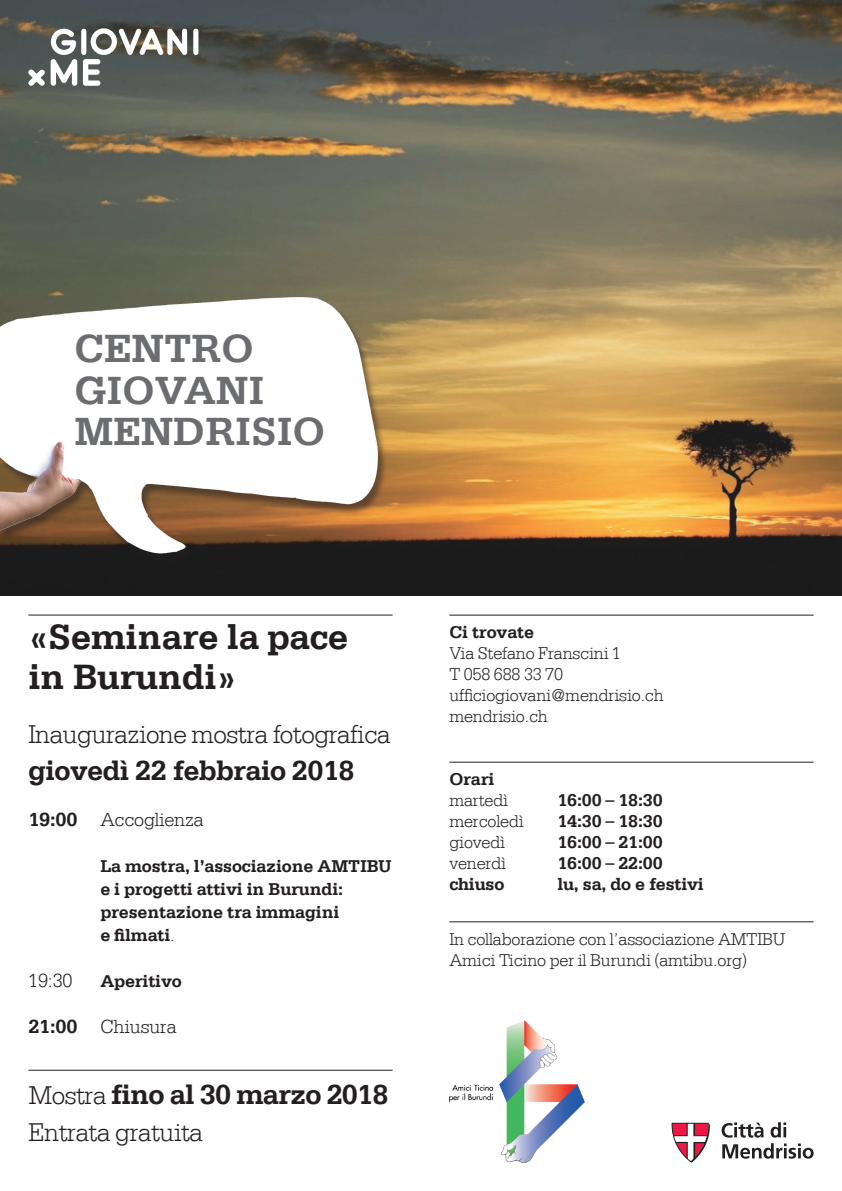
<style>
.page{position:relative;width:842px;height:1191px;background:#fff}
.page>*{position:absolute;margin:0;border:0;box-sizing:border-box;transform-origin:0 0}
.t1{font:700 41.4px/41.4px "Serifa LT";color:#6c6d70}
.t2{font:700 37px/40px "Serifa LT";letter-spacing:-.01em;color:#231f20}
.t3{font:700 29px "Serifa LT";letter-spacing:-.02em;color:#231f20}
.t4{font:300 27px "Serifa LT";letter-spacing:-.02em;color:#231f20}
.t5{font:300 20px "Serifa LT";letter-spacing:-.01em;color:#231f20}
.t6{font:700 18px/23px "Serifa LT";letter-spacing:-.01em;color:#231f20}
.t7{font:300 18px/21px "Serifa LT";letter-spacing:-.01em;color:#231f20}
.s1{font-weight:700}
.s2{font-weight:300}
.s3{font-weight:300;font-size:27px}
</style>
<div class="page">
<img style="left:0;top:0;width:842px;height:595px">
<svg style="left:28px;top:28px;width:170px;height:58px"></svg>
<img style="left:449px;top:1020px;width:135px;height:142px">
<hr style="left:449px;top:921px;width:365px;height:1px;background:#231f20">
<svg style="left:672px;top:1122px;width:38px;height:40px"></svg>
<svg style="left:722px;top:1122px;width:42px;height:15px"></svg>
<svg style="left:771px;top:1122px;width:15px;height:15px"></svg>
<svg style="left:722px;top:1143px;width:92px;height:15px"></svg>
<hr style="left:449px;top:615px;width:365px;height:1px;background:#231f20">
<hr style="left:449px;top:762px;width:365px;height:1px;background:#231f20">
<img style="left:0;top:288px;width:382px;height:280px">
<hr style="left:28px;top:615px;width:365px;height:1px;background:#231f20">
<hr style="left:28px;top:1070px;width:365px;height:1px;background:#231f20">
<h1 class="t1" style="left:74px;top:328px;width:252px">CENTRO<br>GIOVANI<br>MENDRISIO</h1>
<h2 class="t2" style="left:28px;top:617px;width:322px">«Seminare la pace in Burundi»</h2>
<h3 class="t4" style="left:28px;top:719px;width:364px">Inaugurazione mostra fotografica</h3>
<h3 class="t3" style="left:28px;top:754px;width:328px">giovedì 22 febbraio 2018</h3>
<p class="t5" style="left:28px;top:808px;width:177px"><span class="s1">19:00</span> Accoglienza</p>
<p class="t6" style="left:100px;top:855px;width:293px">La mostra, l’associazione AMTIBU e i progetti attivi in Burundi: presentazione tra immagini<br>e filmati<span class="s2">.</span></p>
<p class="t5" style="left:28px;top:969px;width:46px">19:30</p>
<p class="t6" style="left:100px;top:970px;width:83px">Aperitivo</p>
<p class="t5" style="left:28px;top:1015px;width:150px"><span class="s1">21:00</span> Chiusura</p>
<h3 class="t3" style="left:28px;top:1078px;width:362px"><span class="s3">Mostra</span> fino al 30 marzo 2018</h3>
<h3 class="t4" style="left:28px;top:1117px;width:176px">Entrata gratuita</h3>
<p class="t6" style="left:449px;top:620px;width:86px">Ci trovate</p>
<p class="t7" style="left:449px;top:643px;width:216px">Via Stefano Franscini 1<br>T 058 688 33 70 ufficiogiovani@mendrisio.ch mendrisio.ch</p>
<p class="t6" style="left:449px;top:767px;width:47px">Orari</p>
<p class="t7" style="left:449px;top:790px;width:60px">martedì</p>
<p class="t6" style="left:557px;top:788px;width:107px">16:00 – 18:30</p>
<p class="t7" style="left:449px;top:811px;width:76px">mercoledì</p>
<p class="t6" style="left:557px;top:809px;width:107px">14:30 – 18:30</p>
<p class="t7" style="left:449px;top:832px;width:57px">giovedì</p>
<p class="t6" style="left:557px;top:830px;width:107px">16:00 – 21:00</p>
<p class="t7" style="left:449px;top:853px;width:58px">venerdì</p>
<p class="t6" style="left:557px;top:851px;width:107px">16:00 – 22:00</p>
<p class="t6" style="left:449px;top:872px;width:57px">chiuso</p>
<p class="t6" style="left:557px;top:872px;width:148px">lu, sa, do e festivi</p>
<p class="t7" style="left:449px;top:928px;width:337px">In collaborazione con l’associazione AMTIBU<br>Amici Ticino per il Burundi (amtibu.org)</p>
</div>
